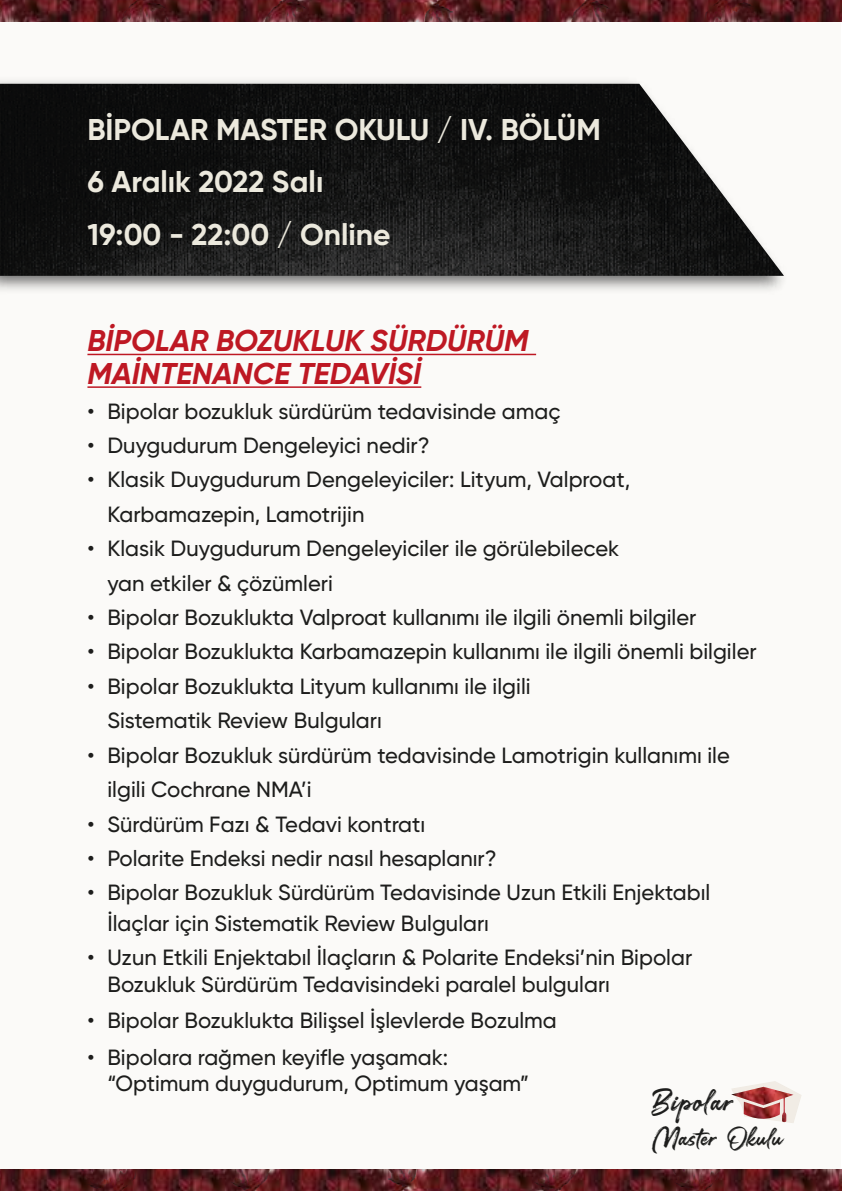
<style>
.page{position:relative;width:842px;height:1191px;background:#fff}
.page>*{position:absolute;margin:0;border:0;box-sizing:border-box;transform-origin:0 0}
.t1{font:37.4px "Darkline";letter-spacing:.02em;color:#1d1d1c}
.t2{font:30.8px "Darkline";color:#1d1d1c}
.t3{font:700 30px/52.6px "Gilroy";color:#ece9dd}
.t4{font:italic 700 30px/32.6px "Gilroy";color:#be1823}
.t5{font:500 22px/34.4px "Gilroy";color:#1d1d1c}
</style>
<div class="page">
<img style="left:0;top:0;width:842px;height:1191px">
<h3 class="t3" style="left:87px;top:103px;width:515px">BİPOLAR MASTER OKULU / IV. BÖLÜM<br>6 Aralık 2022 Salı<br>19:00 - 22:00 / Online</h3>
<h3 class="t4" style="left:87px;top:324px;width:443px">BİPOLAR BOZUKLUK SÜRDÜRÜM<br>MAİNTENANCE TEDAVİSİ</h3>
<p class="t5" style="left:87px;top:393px;width:474px">• Bipolar bozukluk sürdürüm tedavisinde amaç</p>
<p class="t5" style="left:87px;top:428px;width:344px">• Duygudurum Dengeleyici nedir?</p>
<p class="t5" style="left:107px;top:462px;width:524px;text-indent:-20px">• Klasik Duygudurum Dengeleyiciler: Lityum, Valproat,<br>Karbamazepin, Lamotrijin</p>
<p class="t5" style="left:107px;top:531px;width:513px;text-indent:-20px">• Klasik Duygudurum Dengeleyiciler ile görülebilecek yan etkiler &amp; çözümleri</p>
<p class="t5" style="left:87px;top:600px;width:611px">• Bipolar Bozuklukta Valproat kullanımı ile ilgili önemli bilgiler</p>
<p class="t5" style="left:87px;top:634px;width:671px">• Bipolar Bozuklukta Karbamazepin kullanımı ile ilgili önemli bilgiler</p>
<p class="t5" style="left:107px;top:669px;width:425px;text-indent:-20px">• Bipolar Bozuklukta Lityum kullanımı ile ilgili<br>Sistematik Review Bulguları</p>
<p class="t5" style="left:107px;top:737px;width:624px;text-indent:-20px">• Bipolar Bozukluk sürdürüm tedavisinde Lamotrigin kullanımı ile ilgili Cochrane NMA’i</p>
<p class="t5" style="left:87px;top:806px;width:339px">• Sürdürüm Fazı &amp; Tedavi kontratı</p>
<p class="t5" style="left:87px;top:841px;width:411px">• Polarite Endeksi nedir nasıl hesaplanır?</p>
<p class="t5" style="left:107px;top:877px;width:604px;line-height:30.4px;text-indent:-20px">• Bipolar Bozukluk Sürdürüm Tedavisinde Uzun Etkili Enjektabıl<br>İlaçlar için Sistematik Review Bulguları</p>
<p class="t5" style="left:107px;top:944px;width:586px;line-height:26.4px;text-indent:-20px">• Uzun Etkili Enjektabıl İlaçların &amp; Polarite Endeksi’nin Bipolar<br>Bozukluk Sürdürüm Tedavisindeki paralel bulguları</p>
<p class="t5" style="left:87px;top:1003px;width:471px">• Bipolar Bozuklukta Bilişsel İşlevlerde Bozulma</p>
<p class="t5" style="left:107px;top:1044px;width:423px;line-height:26.4px;text-indent:-20px">• Bipolara rağmen keyifle yaşamak: “Optimum duygudurum, Optimum yaşam”</p>
<h1 class="t1" style="left:651px;top:1077px;width:85px">Bipolar</h1>
<h2 class="t2" style="left:651px;top:1118px;width:134px">Master Okulu</h2>
</div>
